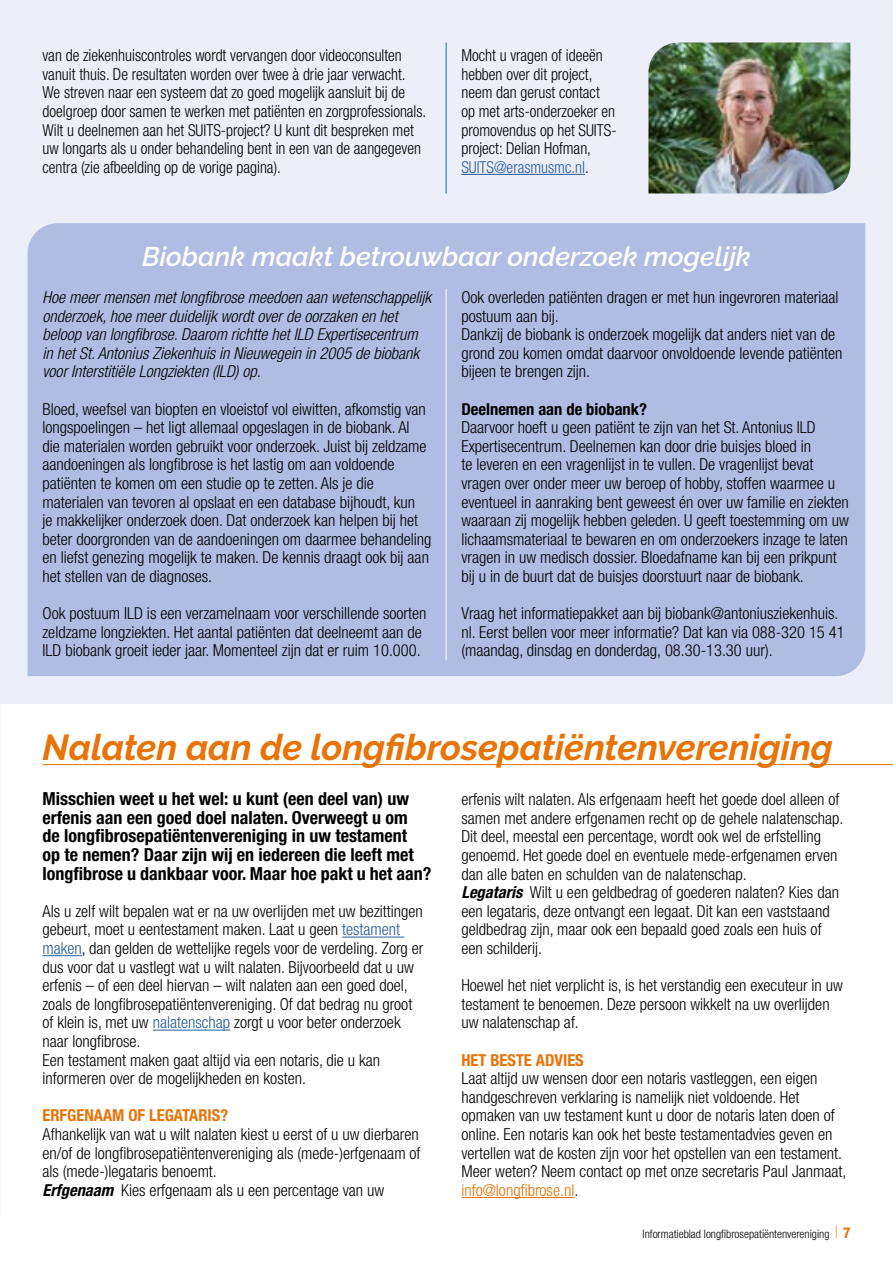
<style>
.page{position:relative;width:893px;height:1263px;background:#fff}
.page>*{position:absolute;margin:0;border:0;box-sizing:border-box;transform-origin:0 0}
.t1{font:italic 700 36px "Raleway";letter-spacing:-.005em;color:#e87307}
.t2{font:italic 600 27px "Raleway";color:#fff}
.t3{font:700 condensed 18px/18.6px "Helvetica Neue LT Std";color:#000}
.t4{font:300 condensed 16.5px/18.6px "Helvetica Neue LT Std";color:#000}
.t5{font:300 condensed 16.5px/18.6px "Helvetica Neue LT Std";color:#000;scale:.95 1}
.t6{font:italic 300 condensed 16.5px/18.6px "Helvetica Neue LT Std";color:#000}
.t7{font:700 condensed 16.5px "Helvetica Neue LT Std";color:#e87307}
.t8{font:700 condensed 16.5px "Helvetica Neue LT Std";color:#000}
.t9{font:300 condensed 11.7px "Helvetica Neue LT Std";color:#000}
.s1{color:#275b9b}
.s2{font-weight:700;font-style:italic}
.s3{color:#e87307}
.s4{font-size:17.4px;color:#e87307}
.s5{font-weight:700;font-size:15px;color:#e87307}
</style>
<div class="page">
<div style="left:0;top:0;width:893px;height:703px;background:#eceef9"></div>
<div style="left:28px;top:223px;width:837px;height:453px;background:#afbde2"></div>
<hr style="left:446px;top:289px;width:1px;height:371px;background:#fff">
<hr style="left:342px;top:937px;width:62px;height:1px;background:#275b9b">
<hr style="left:43px;top:955px;width:39px;height:1px;background:#275b9b">
<hr style="left:153px;top:1030px;width:77px;height:1px;background:#275b9b">
<hr style="left:461px;top:1197px;width:113px;height:1px;background:#e87307">
<hr style="left:43px;top:764px;width:850px;height:1px;background:#e87307">
<hr style="left:461px;top:174px;width:124px;height:1px;background:#275b9b">
<img style="left:648px;top:43px;width:202px;height:150px">
<hr style="left:446px;top:43px;width:1px;height:150px;background:#0d68b1">
<p class="t5" style="left:43px;top:46px;width:406px">van de ziekenhuiscontroles wordt vervangen door videoconsulten vanuit thuis. De resultaten worden over twee à drie jaar verwacht.<br>We streven naar een systeem dat zo goed mogelijk aansluit bij de doelgroep door samen te werken met patiënten en zorgprofessionals.<br>Wilt u deelnemen aan het SUITS-project? U kunt dit bespreken met uw longarts als u onder behandeling bent in een van de aangegeven centra (zie afbeelding op de vorige pagina).</p>
<p class="t5" style="left:461px;top:46px;width:165px">Mocht u vragen of ideeën hebben over dit project, neem dan gerust contact op met arts-onderzoeker en promovendus op het SUITS&shy;project: Delian Hofman,<br><span class="s1">SUITS@erasmusmc.nl</span>.</p>
<h2 class="t2" style="left:142px;top:241px;width:610px">Biobank maakt betrouwbaar onderzoek mogelijk</h2>
<p class="t6" style="left:43px;top:288px;width:390px">Hoe meer mensen met longfibrose meedoen aan wetenschappelijk onderzoek, hoe meer duidelijk wordt over de oorzaken en het beloop van longfibrose. Daarom richtte het ILD Expertisecentrum in het St. Antonius Ziekenhuis in Nieuwegein in 2005 de biobank voor Interstitiële Longziekten (ILD) op.</p>
<p class="t4" style="left:43px;top:399px;width:391px">Bloed, weefsel van biopten en vloeistof vol eiwitten, afkomstig van longspoelingen – het ligt allemaal opgeslagen in de biobank. Al<br>die materialen worden gebruikt voor onderzoek. Juist bij zeldzame aandoeningen als longfibrose is het lastig om aan voldoende patiënten te komen om een studie op te zetten. Als je die materialen van tevoren al opslaat en een database bijhoudt, kun<br>je makkelijker onderzoek doen. Dat onderzoek kan helpen bij het beter doorgronden van de aandoeningen om daarmee behandeling en liefst genezing mogelijk te maken. De kennis draagt ook bij aan het stellen van de diagnoses.</p>
<p class="t4" style="left:43px;top:604px;width:385px">Ook postuum ILD is een verzamelnaam voor verschillende soorten zeldzame longziekten. Het aantal patiënten dat deelneemt aan de<br>ILD biobank groeit ieder jaar. Momenteel zijn dat er ruim 10.000.</p>
<p class="t4" style="left:461px;top:288px;width:383px">Ook overleden patiënten dragen er met hun ingevroren materiaal postuum aan bij.<br>Dankzij de biobank is onderzoek mogelijk dat anders niet van de grond zou komen omdat daarvoor onvoldoende levende patiënten bijeen te brengen zijn.</p>
<p class="t8" style="left:461px;top:399px;width:187px">Deelnemen aan de biobank?</p>
<p class="t4" style="left:461px;top:418px;width:389px">Daarvoor hoeft u geen patiënt te zijn van het St. Antonius ILD Expertisecentrum. Deelnemen kan door drie buisjes bloed in<br>te leveren en een vragenlijst in te vullen. De vragenlijst bevat vragen over onder meer uw beroep of hobby, stoffen waarmee u eventueel in aanraking bent geweest én over uw familie en ziekten waaraan zij mogelijk hebben geleden. U geeft toestemming om uw lichaamsmateriaal te bewaren en om onderzoekers inzage te laten vragen in uw medisch dossier. Bloedafname kan bij een prikpunt bij u in de buurt dat de buisjes doorstuurt naar de biobank.</p>
<p class="t4" style="left:461px;top:604px;width:385px">Vraag het informatiepakket aan bij biobank@antoniusziekenhuis. nl. Eerst bellen voor meer informatie? Dat kan via 088-320 15 41 (maandag, dinsdag en donderdag, 08.30-13.30 uur).</p>
<h1 class="t1" style="left:43px;top:726px;width:792px">Nalaten aan de longfibrosepatiëntenvereniging</h1>
<p class="t3" style="left:43px;top:789px;width:391px">Misschien weet u het wel: u kunt (een deel van) uw erfenis aan een goed doel nalaten. Overweegt u om<br>de longfibrosepatiëntenvereniging in uw testament<br>op te nemen? Daar zijn wij en iedereen die leeft met longfibrose u dankbaar voor. Maar hoe pakt u het aan?</p>
<p class="t4" style="left:43px;top:901px;width:382px">Als u zelf wilt bepalen wat er na uw overlijden met uw bezittingen gebeurt, moet u eentestament maken. Laat u geen <span class="s1">testament maken</span>, dan gelden de wettelijke regels voor de verdeling. Zorg er dus voor dat u vastlegt wat u wilt nalaten. Bijvoorbeeld dat u uw erfenis – of een deel hiervan – wilt nalaten aan een goed doel, zoals de longfibrosepatiëntenvereniging. Of dat bedrag nu groot of klein is, met uw <span class="s1">nalatenschap</span> zorgt u voor beter onderzoek naar longfibrose.<br>Een testament maken gaat altijd via een notaris, die u kan informeren over de mogelijkheden en kosten.</p>
<p class="t7" style="left:43px;top:1105px;width:187px">ERFGENAAM OF LEGATARIS?</p>
<p class="t4" style="left:43px;top:1125px;width:380px">Afhankelijk van wat u wilt nalaten kiest u eerst of u uw dierbaren en/of de longfibrosepatiëntenvereniging als (mede-)erfgenaam of als (mede-)legataris benoemt.<br><span class="s2">Erfgenaam</span> Kies erfgenaam als u een percentage van uw</p>
<p class="t4" style="left:461px;top:790px;width:384px">erfenis wilt nalaten. Als erfgenaam heeft het goede doel alleen of samen met andere erfgenamen recht op de gehele nalatenschap.<br>Dit deel, meestal een percentage, wordt ook wel de erfstelling genoemd. Het goede doel en eventuele mede-erfgenamen erven dan alle baten en schulden van de nalatenschap.<br><span class="s2">Legataris</span> Wilt u een geldbedrag of goederen nalaten? Kies dan een legataris, deze ontvangt een legaat. Dit kan een vaststaand geldbedrag zijn, maar ook een bepaald goed zoals een huis of een schilderij.</p>
<p class="t4" style="left:461px;top:976px;width:383px">Hoewel het niet verplicht is, is het verstandig een executeur in uw testament te benoemen. Deze persoon wikkelt na uw overlijden uw nalatenschap af.</p>
<p class="t7" style="left:461px;top:1050px;width:124px">HET BESTE ADVIES</p>
<p class="t4" style="left:461px;top:1069px;width:387px">Laat altijd uw wensen door een notaris vastleggen, een eigen handgeschreven verklaring is namelijk niet voldoende. Het opmaken van uw testament kunt u door de notaris laten doen of online. Een notaris kan ook het beste testamentadvies geven en vertellen wat de kosten zijn voor het opstellen van een testament.<br>Meer weten? Neem contact op met onze secretaris Paul Janmaat, <span class="s3">info@longfibrose.nl</span>.</p>
<p class="t9" style="left:643px;top:1227px;width:209px">Informatieblad longfibrosepatiëntenvereniging <span class="s4">|</span> <span class="s5">7</span></p>
</div>
